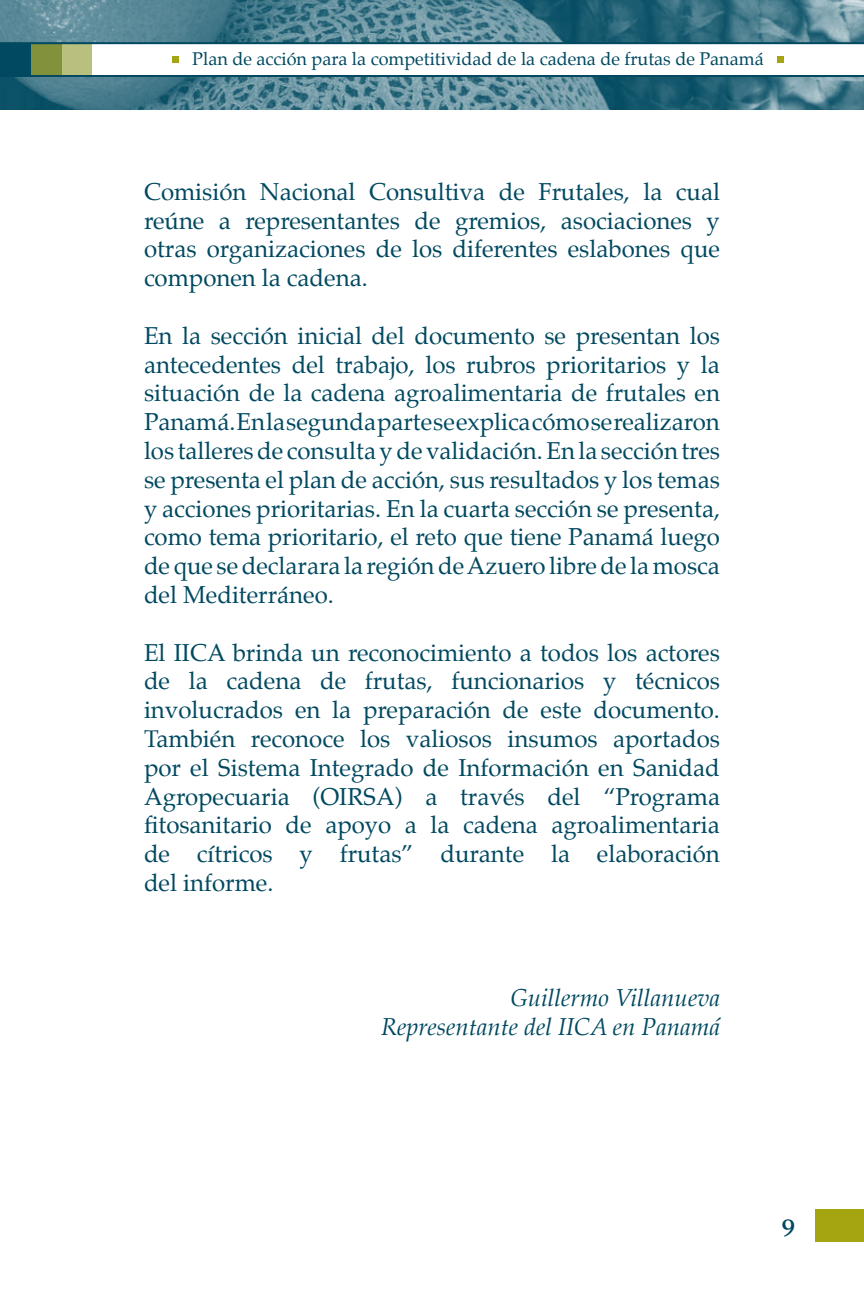
<style>
.page{position:relative;width:864px;height:1296px;background:#fff}
.page>*{position:absolute;margin:0;border:0;box-sizing:border-box;transform-origin:0 0}
.t1{font:500 26px "Meridien";color:#004960}
.t2{font:24px/28.8px "Palatino";color:#004960;text-align:justify}
.t3{font:italic 24px/28.8px "Palatino";color:#004960;text-align:right}
.t4{font:18px "Palatino";color:#004960}
</style>
<div class="page">
<img style="left:0;top:0;width:864px;height:110px">
<div style="left:0;top:44px;width:864px;height:33px;background:#fff"></div>
<hr style="left:0;top:75px;width:864px;height:2px;background:#004960">
<div style="left:0;top:44px;width:31px;height:31px;background:#004960"></div>
<div style="left:62px;top:44px;width:30px;height:31px;background:#b9c07e"></div>
<div style="left:31px;top:44px;width:31px;height:31px;background:#81923b"></div>
<div style="left:172px;top:56px;width:7px;height:7px;background:#a4a510"></div>
<div style="left:777px;top:56px;width:7px;height:7px;background:#a4a510"></div>
<hr style="left:0;top:42px;width:864px;height:2px;background:#004960">
<div style="left:816px;top:1209px;width:48px;height:33px;background:#a4a510"></div>
<p class="t4" style="left:192px;top:44px;width:573px">Plan de acción para la competitividad de la cadena de frutas de Panamá</p>
<p class="t2" style="left:144px;top:177px;width:578px">Comisión Nacional Consultiva de Frutales, la cual reúne a representantes de gremios, asociaciones y otras organizaciones de los diferentes eslabones que componen la cadena.</p>
<p class="t2" style="left:144px;top:321px;width:578px">En la sección inicial del documento se presentan los antecedentes del trabajo, los rubros prioritarios y la situación de la cadena agroalimentaria de frutales en Panamá. En la segunda parte se explica cómo se realizaron los talleres de consulta y de validación. En la sección tres se presenta el plan de acción, sus resultados y los temas y acciones prioritarias. En la cuarta sección se presenta, como tema prioritario, el reto que tiene Panamá luego de que se declarara la región de Azuero libre de la mosca del Mediterráneo.</p>
<p class="t2" style="left:144px;top:638px;width:577px;text-align:left">El IICA brinda un reconocimiento a todos los actores de la cadena de frutas, funcionarios y técnicos involucrados en la preparación de este documento.<br>También reconoce los valiosos insumos aportados por el Sistema Integrado de Información en Sanidad Agropecuaria (OIRSA) a través del “Programa fitosanitario de apoyo a la cadena agroalimentaria de cítricos y frutas” durante la elaboración del informe.</p>
<p class="t3" style="left:381px;top:984px;width:340px">Guillermo Villanueva<br>Representante del IICA en Panamá</p>
<p class="t1" style="left:781px;top:1213px;width:16px">9</p>
</div>
